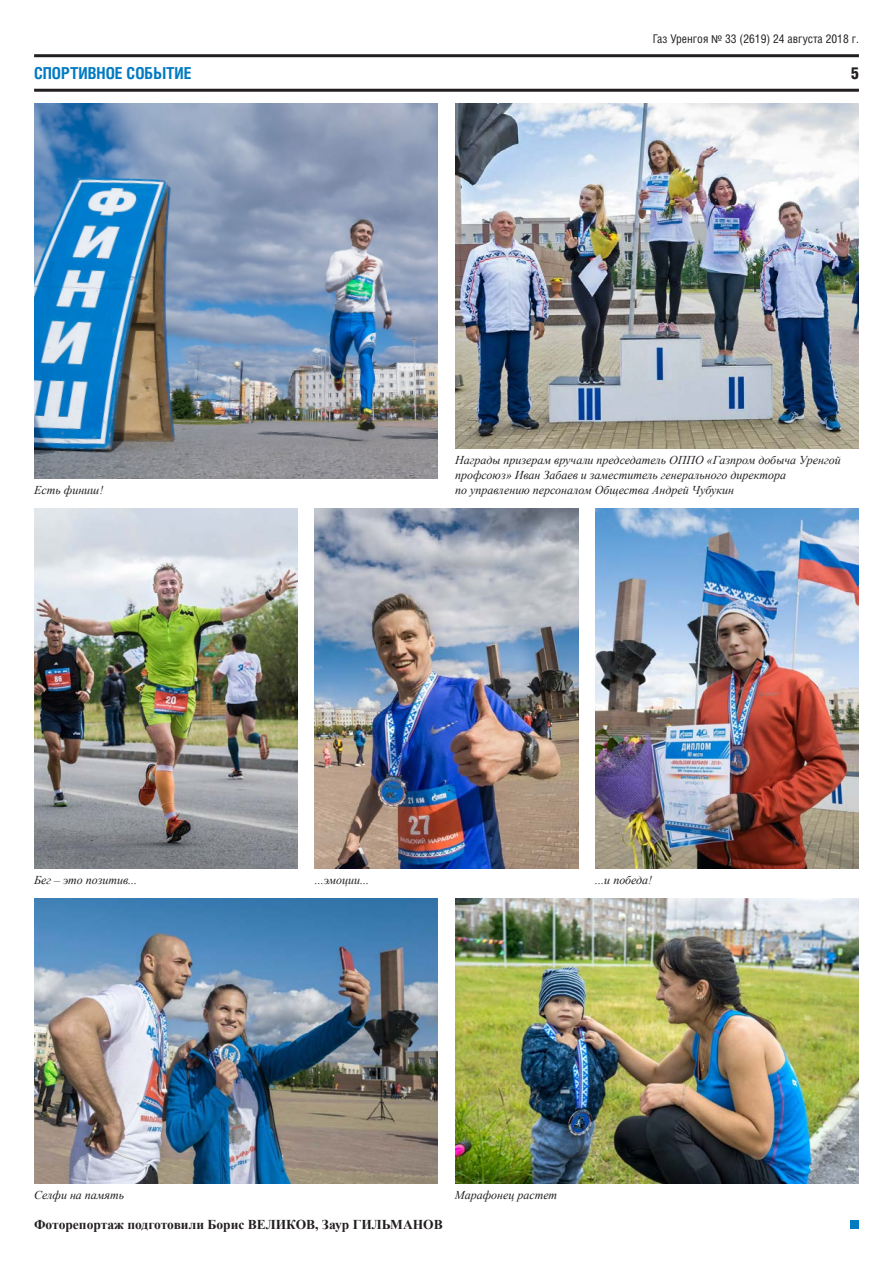
<style>
.page{position:relative;width:893px;height:1263px;background:#fff}
.page>*{position:absolute;margin:0;border:0;box-sizing:border-box;transform-origin:0 0}
.t1{font:700 16.5px "Helios Cond";color:#007ac2}
.t2{font:900 16.5px "Helios Cond";color:#231f20}
.t3{font:700 13.5px "Times New Roman";color:#231f20}
.t4{font:italic 12px/15px "Times New Roman";color:#231f20}
.t5{font:12px "Helios Cond";color:#231f20}
.s1{font-family:"Myriad Pro"}
</style>
<div class="page">
<hr style="left:34px;top:89px;width:825px;height:3px;background:#231f20">
<hr style="left:34px;top:54px;width:825px;height:3px;background:#231f20">
<div style="left:850px;top:1220px;width:9px;height:9px;background:#007ac2"></div>
<img style="left:34px;top:899px;width:404px;height:285px">
<img style="left:455px;top:899px;width:404px;height:285px">
<img style="left:455px;top:104px;width:404px;height:345px">
<img style="left:34px;top:104px;width:404px;height:375px">
<img style="left:34px;top:509px;width:264px;height:360px">
<img style="left:315px;top:509px;width:263px;height:360px">
<img style="left:595px;top:509px;width:264px;height:360px">
<p class="t5" style="left:653px;top:31px;width:208px">Газ Уренгоя <span class="s1">№</span> 33 (2619) 24 августа 2018 г.</p>
<h1 class="t1" style="left:34px;top:63px;width:159px">СПОРТИВНОЕ СОБЫТИЕ</h1>
<h1 class="t2" style="left:851px;top:64px;width:10px">5</h1>
<p class="t4" style="left:34px;top:482px;width:71px">Есть финиш!</p>
<p class="t4" style="left:34px;top:872px;width:105px">Бег – это позитив...</p>
<p class="t4" style="left:455px;top:452px;width:387px">Награды призерам вручали председатель ОППО «Газпром добыча Уренгой профсоюз» Иван Забаев и заместитель генерального директора<br>по управлению персоналом Общества Андрей Чубукин</p>
<p class="t4" style="left:315px;top:872px;width:56px">...эмоции...</p>
<p class="t4" style="left:595px;top:872px;width:58px">...и победа!</p>
<p class="t4" style="left:34px;top:1187px;width:92px">Селфи на память</p>
<p class="t4" style="left:455px;top:1187px;width:104px">Марафонец растет</p>
<p class="t3" style="left:34px;top:1215px;width:410px">Фоторепортаж подготовили Борис ВЕЛИКОВ, Заур ГИЛЬМАНОВ</p>
</div>
